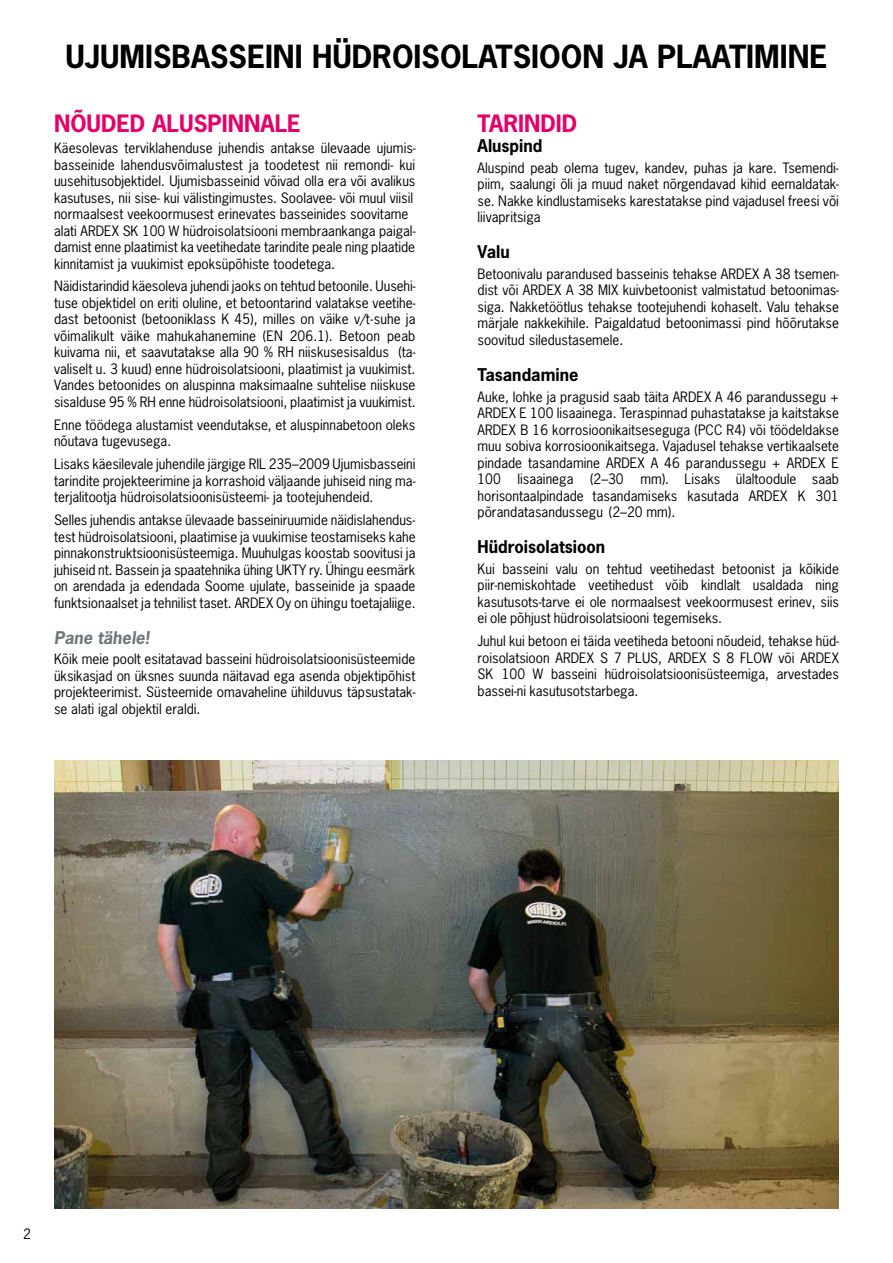
<style>
.page{position:relative;width:893px;height:1263px;background:#fff}
.page>*{position:absolute;margin:0;border:0;box-sizing:border-box;transform-origin:0 0}
.t1{font:700 30px "News Gothic Std";color:#000}
.t2{font:700 22.5px "News Gothic Std";color:#e60069}
.t3{font:700 16.5px "News Gothic Std";color:#000}
.t4{font:italic 700 16.5px "News Gothic Std";color:#70777a}
.t5{font:13.5px/16.5px "News Gothic Std";color:#000;text-align:justify}
</style>
<div class="page">
<img style="left:54px;top:760px;width:785px;height:449px">
<h1 class="t1" style="left:65px;top:37px;width:763px">UJUMISBASSEINI HÜDROISOLATSIOON JA PLAATIMINE</h1>
<h2 class="t2" style="left:54px;top:109px;width:248px">NÕUDED ALUSPINNALE</h2>
<p class="t5" style="left:54px;top:140px;width:363px;text-align:left">Käesolevas terviklahenduse juhendis antakse ülevaade ujumis&shy;basseinide lahendusvõimalustest ja toodetest nii remondi- kui uusehitusobjektidel. Ujumisbasseinid võivad olla era või avalikus kasutuses, nii sise- kui välistingimustes. Soolavee- või muul viisil normaalsest veekoormusest erinevates basseinides soovitame alati ARDEX SK 100 W hüdroisolatsiooni membraankanga paigal&shy;damist enne plaatimist ka veetihedate tarindite peale ning plaatide kinnitamist ja vuukimist epoksüpõhiste toodetega.</p>
<p class="t5" style="left:54px;top:278px;width:363px">Näidistarindid käesoleva juhendi jaoks on tehtud betoonile. Uusehi&shy;tuse objektidel on eriti oluline, et betoontarind valatakse veetihe&shy;dast betoonist (betooniklass K 45), milles on väike v/t-suhe ja võimalikult väike mahukahanemine (EN 206.1). Betoon peab kuivama nii, et saavutatakse alla 90 % RH niiskusesisaldus (ta&shy;valiselt u. 3 kuud) enne hüdroisolatsiooni, plaatimist ja vuukimist.<br>Vandes betoonides on aluspinna maksimaalne suhtelise niiskuse sisalduse 95 % RH enne hüdroisolatsiooni, plaatimist ja vuukimist.</p>
<p class="t5" style="left:54px;top:416px;width:363px">Enne töödega alustamist veendutakse, et aluspinnabetoon oleks nõutava tugevusega.</p>
<p class="t5" style="left:54px;top:456px;width:363px">Lisaks käesilevale juhendile järgige RIL 235–2009 Ujumisbasseini tarindite projekteerimine ja korrashoid väljaande juhiseid ning ma&shy;terjalitootja hüdroisolatsioonisüsteemi- ja tootejuhendeid.</p>
<p class="t5" style="left:54px;top:512px;width:363px">Selles juhendis antakse ülevaade basseiniruumide näidislahendus&shy;test hüdroisolatsiooni, plaatimise ja vuukimise teostamiseks kahe pinnakonstruktsioonisüsteemiga. Muuhulgas koostab soovitusi ja juhiseid nt. Bassein ja spaatehnika ühing UKTY ry. Ühingu eesmärk on arendada ja edendada Soome ujulate, basseinide ja spaade funktsionaalset ja tehnilist taset. ARDEX Oy on ühingu toetajaliige.</p>
<p class="t4" style="left:54px;top:626px;width:97px">Pane tähele!</p>
<p class="t5" style="left:54px;top:651px;width:363px">Kõik meie poolt esitatavad basseini hüdroisolatsioonisüsteemide üksikasjad on üksnes suunda näitavad ega asenda objektipõhist projekteerimist. Süsteemide omavaheline ühilduvus täpsustatak&shy;se alati igal objektil eraldi.</p>
<h2 class="t2" style="left:477px;top:109px;width:101px">TARINDID</h2>
<p class="t3" style="left:477px;top:135px;width:66px">Aluspind</p>
<p class="t5" style="left:477px;top:159px;width:363px">Aluspind peab olema tugev, kandev, puhas ja kare. Tsemendi&shy;piim, saalungi õli ja muud naket nõrgendavad kihid eemaldatak&shy;se. Nakke kindlustamiseks karestatakse pind vajadusel freesi või liivapritsiga</p>
<p class="t3" style="left:477px;top:241px;width:34px">Valu</p>
<p class="t5" style="left:477px;top:265px;width:363px">Betoonivalu parandused basseinis tehakse ARDEX A 38 tsemen&shy;dist või ARDEX A 38 MIX kuivbetoonist valmistatud betoonimas&shy;siga. Nakketöötlus tehakse tootejuhendi kohaselt. Valu tehakse märjale nakkekihile. Paigaldatud betoonimassi pind hõõrutakse soovitud siledustasemele.</p>
<p class="t3" style="left:477px;top:364px;width:102px">Tasandamine</p>
<p class="t5" style="left:477px;top:388px;width:363px">Auke, lohke ja pragusid saab täita ARDEX A 46 parandussegu + ARDEX E 100 lisaainega. Teraspinnad puhastatakse ja kaitstakse ARDEX B 16 korrosioonikaitseseguga (PCC R4) või töödeldakse muu sobiva korrosioonikaitsega. Vajadusel tehakse vertikaalsete pindade tasandamine ARDEX A 46 parandussegu + ARDEX E 100 lisaainega (2–30 mm). Lisaks ülaltoodule saab horisontaalpindade tasandamiseks kasutada ARDEX K 301 põrandatasandussegu (2–20 mm).</p>
<p class="t3" style="left:477px;top:536px;width:129px">Hüdroisolatsioon</p>
<p class="t5" style="left:477px;top:560px;width:363px">Kui basseini valu on tehtud veetihedast betoonist ja kõikide piir-nemiskohtade veetihedust võib kindlalt usaldada ning kasutusots-tarve ei ole normaalsest veekoormusest erinev, siis ei ole põhjust hüdroisolatsiooni tegemiseks.</p>
<p class="t5" style="left:477px;top:633px;width:363px">Juhul kui betoon ei täida veetiheda betooni nõudeid, tehakse hüd&shy;roisolatsioon ARDEX S 7 PLUS, ARDEX S 8 FLOW või ARDEX SK 100 W basseini hüdroisolatsioonisüsteemiga, arvestades bassei-ni kasutusotstarbega.</p>
<p class="t5" style="left:23px;top:1225px;width:9px">2</p>
</div>
